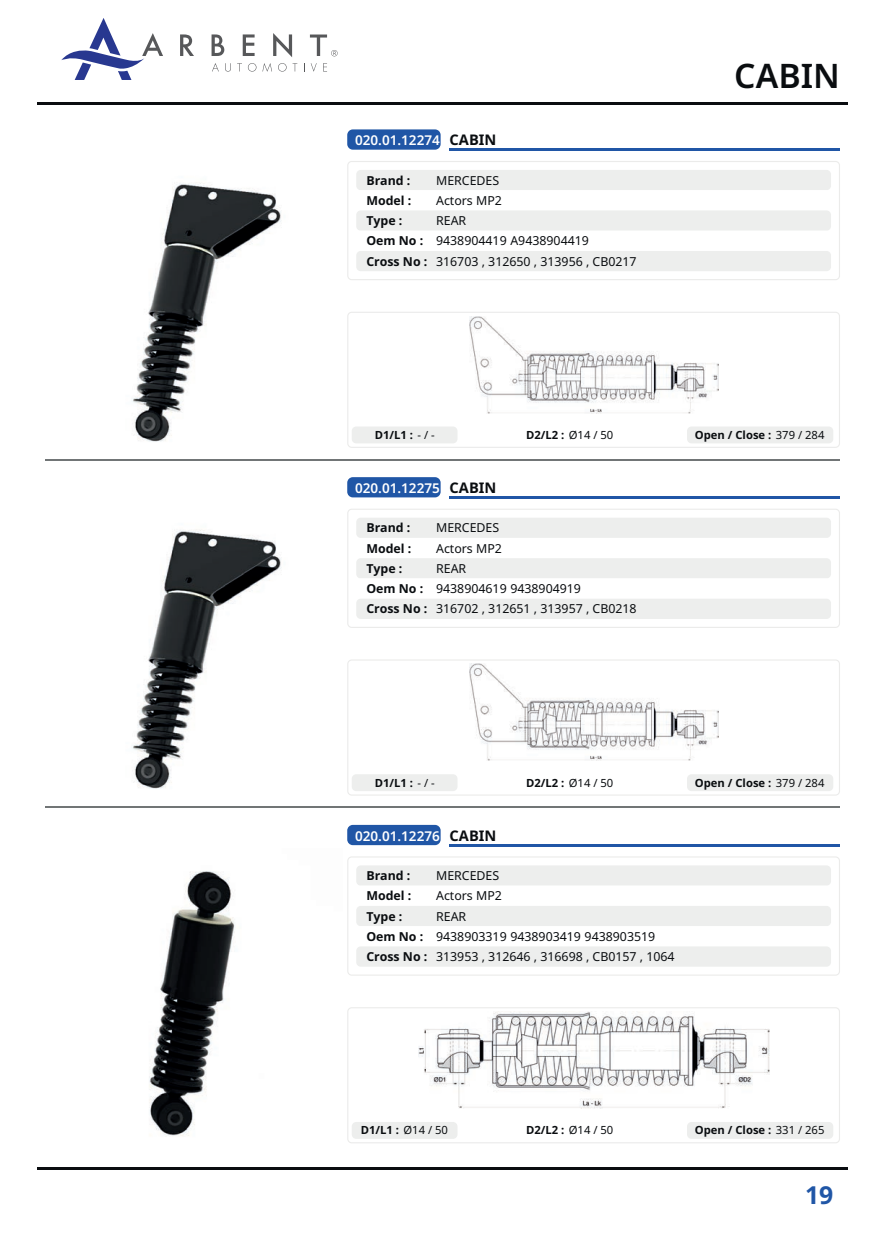
<style>
.page{position:relative;width:893px;height:1259px;background:#fff}
.page>*{position:absolute;margin:0;border:0;box-sizing:border-box;transform-origin:0 0}
.t1{font:600 33.75px "Noto Sans";color:#0a0d10}
.t2{font:700 24.75px "Noto Sans";color:#2056a6}
.t3{font:600 13.5px "Noto Sans";color:#fff}
.t4{font:12.3px/20.2px "Noto Sans";color:#0a0d10}
.t5{font:700 12.3px "Noto Sans";color:#0a0d10}
.t6{font:700 11.25px "Noto Sans";color:#0a0d10}
.s1{font-weight:700;font-size:14.7px;color:#0a0d10}
.s2{font-weight:700}
.s3{font-weight:400}
</style>
<div class="page">
<svg style="left:212px;top:63px;width:7px;height:8px"></svg>
<svg style="left:225px;top:63px;width:6px;height:9px"></svg>
<svg style="left:237px;top:63px;width:5px;height:8px"></svg>
<svg style="left:248px;top:63px;width:8px;height:9px"></svg>
<svg style="left:262px;top:63px;width:10px;height:9px"></svg>
<svg style="left:278px;top:63px;width:9px;height:9px"></svg>
<svg style="left:293px;top:63px;width:4px;height:8px"></svg>
<svg style="left:311px;top:63px;width:6px;height:9px"></svg>
<svg style="left:323px;top:63px;width:4px;height:8px"></svg>
<svg style="left:180px;top:34px;width:14px;height:22px"></svg>
<svg style="left:212px;top:34px;width:12px;height:22px"></svg>
<svg style="left:243px;top:34px;width:12px;height:22px"></svg>
<svg style="left:273px;top:33px;width:19px;height:24px"></svg>
<svg style="left:61px;top:18px;width:102px;height:62px"></svg>
<svg style="left:310px;top:35px;width:28px;height:21px"></svg>
<hr style="left:38px;top:102px;width:810px;height:3px;background:#0a0d10">
<hr style="left:46px;top:459px;width:794px;height:1px;background:#717576">
<div style="left:347px;top:129px;width:94px;height:21px;background:#2056a6;border-radius:6px"></div>
<hr style="left:450px;top:148px;width:390px;height:3px;background:#2056a6">
<img style="left:132px;top:182px;width:149px;height:260px">
<svg style="left:347px;top:161px;width:493px;height:119px"></svg>
<div style="left:356px;top:170px;width:475px;height:20px;background:#edeeed;border-radius:4px"></div>
<div style="left:356px;top:190px;width:475px;height:20px;background:#fff;border-radius:4px"></div>
<div style="left:356px;top:210px;width:475px;height:21px;background:#edeeed;border-radius:4px"></div>
<div style="left:356px;top:231px;width:475px;height:20px;background:#fff;border-radius:4px"></div>
<div style="left:356px;top:251px;width:475px;height:20px;background:#edeeed;border-radius:4px"></div>
<svg style="left:347px;top:312px;width:493px;height:136px"></svg>
<img style="left:470px;top:316px;width:248px;height:97px">
<div style="left:352px;top:426px;width:105px;height:17px;background:#edeeed;border-radius:4px"></div>
<div style="left:687px;top:426px;width:146px;height:17px;background:#edeeed;border-radius:4px"></div>
<hr style="left:46px;top:807px;width:794px;height:1px;background:#717576">
<div style="left:347px;top:477px;width:94px;height:20px;background:#2056a6;border-radius:6px"></div>
<hr style="left:450px;top:496px;width:390px;height:2px;background:#2056a6">
<img style="left:132px;top:529px;width:149px;height:260px">
<svg style="left:347px;top:509px;width:493px;height:119px"></svg>
<div style="left:356px;top:518px;width:475px;height:20px;background:#edeeed;border-radius:4px"></div>
<div style="left:356px;top:538px;width:475px;height:20px;background:#fff;border-radius:4px"></div>
<div style="left:356px;top:558px;width:475px;height:20px;background:#edeeed;border-radius:4px"></div>
<div style="left:356px;top:578px;width:475px;height:20px;background:#fff;border-radius:4px"></div>
<div style="left:356px;top:598px;width:475px;height:21px;background:#edeeed;border-radius:4px"></div>
<svg style="left:347px;top:659px;width:493px;height:136px"></svg>
<img style="left:470px;top:664px;width:248px;height:96px">
<div style="left:352px;top:774px;width:105px;height:17px;background:#edeeed;border-radius:4px"></div>
<div style="left:687px;top:774px;width:146px;height:17px;background:#edeeed;border-radius:4px"></div>
<div style="left:347px;top:825px;width:94px;height:20px;background:#2056a6;border-radius:6px"></div>
<hr style="left:450px;top:844px;width:390px;height:2px;background:#2056a6">
<img style="left:149px;top:871px;width:86px;height:265px">
<svg style="left:347px;top:856px;width:493px;height:119px"></svg>
<div style="left:356px;top:865px;width:475px;height:20px;background:#edeeed;border-radius:4px"></div>
<div style="left:356px;top:885px;width:475px;height:21px;background:#fff;border-radius:4px"></div>
<div style="left:356px;top:906px;width:475px;height:20px;background:#edeeed;border-radius:4px"></div>
<div style="left:356px;top:926px;width:475px;height:20px;background:#fff;border-radius:4px"></div>
<div style="left:356px;top:946px;width:475px;height:20px;background:#edeeed;border-radius:4px"></div>
<svg style="left:347px;top:1007px;width:493px;height:136px"></svg>
<img style="left:418px;top:1011px;width:351px;height:97px">
<div style="left:352px;top:1122px;width:105px;height:16px;background:#edeeed;border-radius:4px"></div>
<div style="left:687px;top:1122px;width:146px;height:16px;background:#edeeed;border-radius:4px"></div>
<hr style="left:38px;top:1167px;width:810px;height:2px;background:#0a0d10">
<p class="t3" style="left:355px;top:131px;width:143px">020.01.12274 <span class="s1">CABIN</span></p>
<p class="t5" style="left:366px;top:171px;width:46px">Brand :</p>
<p class="t4" style="left:436px;top:170px;width:65px">MERCEDES</p>
<p class="t5" style="left:366px;top:192px;width:46px">Model :</p>
<p class="t4" style="left:436px;top:190px;width:67px">Actors MP2</p>
<p class="t5" style="left:366px;top:212px;width:38px">Type :</p>
<p class="t4" style="left:366px;top:211px;width:272px;text-indent:70px">REAR<br><span class="s2">Oem No :</span> 9438904419 A9438904419<br><span class="s2">Cross No :</span> 316703 , 312650 , 313956 , CB0217</p>
<h1 class="t1" style="left:734px;top:52px;width:107px">CABIN</h1>
<p class="t6" style="left:375px;top:427px;width:61px">D1/L1 : <span class="s3">- / -</span></p>
<p class="t6" style="left:526px;top:427px;width:89px">D2/L2 : <span class="s3">Ø14 / 50</span></p>
<p class="t6" style="left:695px;top:427px;width:131px">Open / Close : <span class="s3">379 / 284</span></p>
<p class="t3" style="left:355px;top:478px;width:143px">020.01.12275 <span class="s1">CABIN</span></p>
<p class="t5" style="left:366px;top:519px;width:46px">Brand :</p>
<p class="t4" style="left:436px;top:518px;width:65px">MERCEDES</p>
<p class="t5" style="left:366px;top:539px;width:46px">Model :</p>
<p class="t4" style="left:436px;top:538px;width:67px">Actors MP2</p>
<p class="t5" style="left:366px;top:559px;width:38px">Type :</p>
<p class="t4" style="left:366px;top:558px;width:272px;text-indent:70px">REAR<br><span class="s2">Oem No :</span> 9438904619 9438904919<br><span class="s2">Cross No :</span> 316702 , 312651 , 313957 , CB0218</p>
<p class="t6" style="left:375px;top:774px;width:61px">D1/L1 : <span class="s3">- / -</span></p>
<p class="t6" style="left:526px;top:774px;width:89px">D2/L2 : <span class="s3">Ø14 / 50</span></p>
<p class="t6" style="left:695px;top:774px;width:131px">Open / Close : <span class="s3">379 / 284</span></p>
<p class="t3" style="left:355px;top:826px;width:143px">020.01.12276 <span class="s1">CABIN</span></p>
<p class="t5" style="left:366px;top:867px;width:46px">Brand :</p>
<p class="t4" style="left:436px;top:865px;width:65px">MERCEDES</p>
<p class="t5" style="left:366px;top:887px;width:46px">Model :</p>
<p class="t4" style="left:436px;top:886px;width:67px">Actors MP2</p>
<p class="t5" style="left:366px;top:907px;width:38px">Type :</p>
<p class="t4" style="left:366px;top:906px;width:310px;text-indent:70px">REAR<br><span class="s2">Oem No :</span> 9438903319 9438903419 9438903519<br><span class="s2">Cross No :</span> 313953 , 312646 , 316698 , CB0157 , 1064</p>
<p class="t6" style="left:361px;top:1122px;width:89px">D1/L1 : <span class="s3">Ø14 / 50</span></p>
<p class="t6" style="left:526px;top:1122px;width:89px">D2/L2 : <span class="s3">Ø14 / 50</span></p>
<p class="t6" style="left:695px;top:1122px;width:131px">Open / Close : <span class="s3">331 / 265</span></p>
<h2 class="t2" style="left:805px;top:1177px;width:30px">19</h2>
</div>
